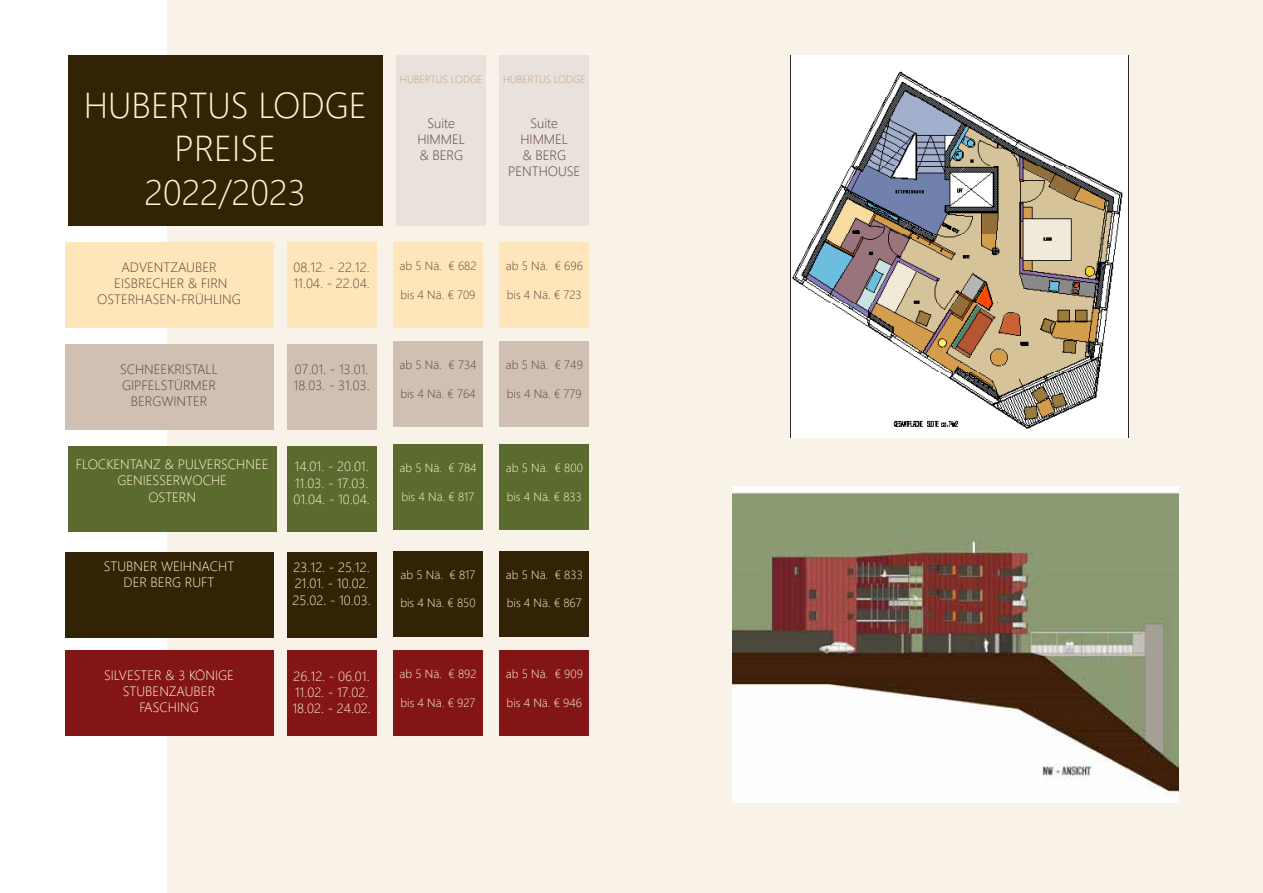
<style>
.page{position:relative;width:1263px;height:893px;background:#fff}
.page>*{position:absolute;margin:0;border:0;box-sizing:border-box;transform-origin:0 0}
.t1{font:300 36px/43.2px "Segoe UI";color:#fff4d6;text-align:center}
.t2{font:300 13.5px/16.2px "Segoe UI";color:#fff4d6;text-align:center}
.t3{font:300 13.5px/16.2px "Segoe UI";color:#5f433a;text-align:center}
.t4{font:300 12px "Segoe UI";color:#fff4d6}
.t5{font:300 12px "Segoe UI";color:#5f433a}
.t6{font:300 10.5px "Segoe UI";color:#c8a27c}
</style>
<div class="page">
<div style="left:168px;top:0;width:1095px;height:893px;background:#f8f2e8"></div>
<div style="left:65px;top:242px;width:208px;height:85px;background:#ffe6ba"></div>
<div style="left:287px;top:242px;width:89px;height:85px;background:#ffe6ba"></div>
<div style="left:65px;top:344px;width:208px;height:85px;background:#d0c0b3"></div>
<div style="left:287px;top:344px;width:89px;height:85px;background:#d0c0b3"></div>
<div style="left:68px;top:446px;width:208px;height:85px;background:#5b6a2f"></div>
<div style="left:65px;top:651px;width:208px;height:85px;background:#831517"></div>
<div style="left:287px;top:651px;width:89px;height:85px;background:#831517"></div>
<div style="left:287px;top:553px;width:89px;height:85px;background:#322206"></div>
<div style="left:287px;top:446px;width:89px;height:85px;background:#5b6a2f"></div>
<div style="left:68px;top:55px;width:315px;height:170px;background:#322206"></div>
<div style="left:396px;top:55px;width:90px;height:170px;background:#e8e1dc"></div>
<div style="left:500px;top:55px;width:89px;height:170px;background:#e8e1dc"></div>
<div style="left:393px;top:242px;width:90px;height:85px;background:#ffe6ba"></div>
<div style="left:500px;top:242px;width:89px;height:85px;background:#ffe6ba"></div>
<div style="left:500px;top:341px;width:89px;height:85px;background:#d0c0b3"></div>
<div style="left:393px;top:341px;width:90px;height:85px;background:#d0c0b3"></div>
<div style="left:393px;top:444px;width:90px;height:85px;background:#5b6a2f"></div>
<div style="left:500px;top:444px;width:89px;height:85px;background:#5b6a2f"></div>
<div style="left:393px;top:551px;width:90px;height:85px;background:#322206"></div>
<div style="left:500px;top:551px;width:89px;height:85px;background:#322206"></div>
<div style="left:393px;top:651px;width:90px;height:85px;background:#831517"></div>
<div style="left:500px;top:651px;width:89px;height:85px;background:#831517"></div>
<div style="left:65px;top:553px;width:208px;height:85px;background:#322206"></div>
<img style="left:791px;top:55px;width:338px;height:383px">
<img style="left:732px;top:487px;width:447px;height:316px">
<h1 class="t1" style="left:84px;top:80px;width:285px">HUBERTUS LODGE<br>PREISE<br>2022/2023</h1>
<p class="t3" style="left:97px;top:257px;width:145px">ADVENTZAUBER<br>EISBRECHER &amp; FIRN<br>OSTERHASEN-FRÜHLING</p>
<p class="t3" style="left:293px;top:257px;width:78px;text-align:left">08.12. - 22.12.<br>11.04. - 22.04.</p>
<p class="t3" style="left:120px;top:359px;width:99px">SCHNEEKRISTALL<br>GIPFELSTÜRMER<br>BERGWINTER</p>
<p class="t3" style="left:294px;top:360px;width:78px;text-align:left">07.01. - 13.01.<br>18.03. - 31.03.</p>
<p class="t2" style="left:76px;top:455px;width:194px">FLOCKENTANZ &amp; PULVERSCHNEE<br>GENIESSERWOCHE<br>OSTERN</p>
<p class="t2" style="left:104px;top:557px;width:132px">STUBNER WEIHNACHT<br>DER BERG RUFT</p>
<p class="t2" style="left:293px;top:457px;width:78px;text-align:justify">14.01. - 20.01.<br>11.03. - 17.03.<br>01.04. - 10.04.</p>
<p class="t2" style="left:293px;top:558px;width:80px;text-align:left">23.12. - 25.12.<br>21.01. - 10.02.<br>25.02. - 10.03.</p>
<p class="t2" style="left:104px;top:666px;width:131px">SILVESTER &amp; 3 KÖNIGE<br>STUBENZAUBER<br>FASCHING</p>
<p class="t2" style="left:292px;top:667px;width:80px;text-align:left">26.12. - 06.01.<br>11.02. - 17.02.<br>18.02. - 24.02.</p>
<p class="t6" style="left:400px;top:69px;width:84px">HUBERTUS LODGE</p>
<p class="t3" style="left:417px;top:113px;width:49px">Suite<br>HIMMEL &amp; BERG</p>
<p class="t6" style="left:503px;top:69px;width:84px">HUBERTUS LODGE</p>
<p class="t3" style="left:508px;top:113px;width:74px">Suite<br>HIMMEL<br>&amp; BERG<br>PENTHOUSE</p>
<p class="t5" style="left:399px;top:254px;width:79px">ab 5 Nä. € 682</p>
<p class="t5" style="left:400px;top:283px;width:76px">bis 4 Nä. € 709</p>
<p class="t5" style="left:506px;top:254px;width:79px">ab 5 Nä. € 696</p>
<p class="t5" style="left:507px;top:283px;width:76px">bis 4 Nä. € 723</p>
<p class="t5" style="left:399px;top:353px;width:79px">ab 5 Nä. € 734</p>
<p class="t5" style="left:400px;top:382px;width:77px">bis 4 Nä. € 764</p>
<p class="t5" style="left:506px;top:353px;width:79px">ab 5 Nä. € 749</p>
<p class="t5" style="left:507px;top:382px;width:76px">bis 4 Nä. € 779</p>
<p class="t4" style="left:399px;top:456px;width:79px">ab 5 Nä. € 784</p>
<p class="t4" style="left:401px;top:485px;width:75px">bis 4 Nä. € 817</p>
<p class="t4" style="left:506px;top:456px;width:79px">ab 5 Nä. € 800</p>
<p class="t4" style="left:507px;top:485px;width:77px">bis 4 Nä. € 833</p>
<p class="t4" style="left:400px;top:563px;width:76px">ab 5 Nä. € 817</p>
<p class="t4" style="left:400px;top:592px;width:77px">bis 4 Nä. € 850</p>
<p class="t4" style="left:506px;top:563px;width:79px">ab 5 Nä. € 833</p>
<p class="t4" style="left:507px;top:592px;width:76px">bis 4 Nä. € 867</p>
<p class="t4" style="left:399px;top:662px;width:79px">ab 5 Nä. € 892</p>
<p class="t4" style="left:400px;top:691px;width:76px">bis 4 Nä. € 927</p>
<p class="t4" style="left:506px;top:662px;width:79px">ab 5 Nä. € 909</p>
<p class="t4" style="left:507px;top:691px;width:77px">bis 4 Nä. € 946</p>
</div>
